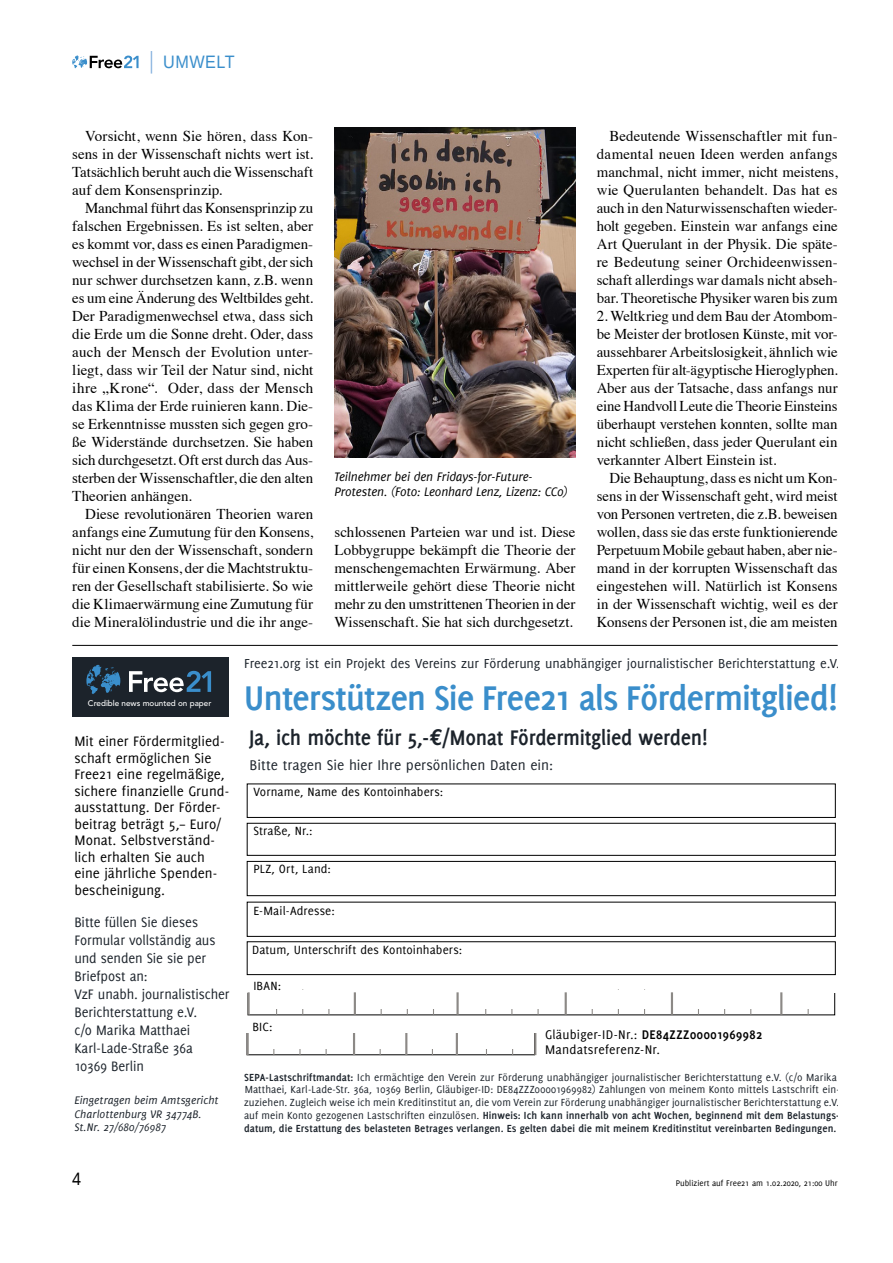
<style>
.page{position:relative;width:893px;height:1263px;background:#fff}
.page>*{position:absolute;margin:0;border:0;box-sizing:border-box;transform-origin:0 0}
.t1{font:700 37.5px "Delicious";letter-spacing:-.025em;color:#3a8ecb}
.t2{font:700 23.1px "Delicious";letter-spacing:-.015em;color:#1c232b;scale:.95 1}
.t3{font:18px "Liberation Sans";letter-spacing:.03em;color:#3a8ecb;scale:.9 1}
.t4{font:18px "Liberation Sans";color:#000;scale:.9 1}
.t5{font:15.45px "Delicious";color:#1c232b}
.t6{font:15px/18px "Times";letter-spacing:-.005em;color:#000;text-align:justify}
.t7{font:15px/16.5px "Delicious";letter-spacing:.005em;color:#000}
.t8{font:15px/18px "Delicious";letter-spacing:-.005em;color:#1c232b}
.t9{font:14.25px "Delicious";letter-spacing:-.005em;color:#1c232b}
.t10{font:13.65px/15.5px "Delicious";letter-spacing:.015em;color:#000}
.t11{font:italic 13.5px/15px "Delicious";letter-spacing:-.01em;color:#000}
.t12{font:13.05px "Delicious";letter-spacing:.01em;color:#000}
.t13{font:italic 12px/13.5px "Delicious";letter-spacing:.005em;color:#1c232b}
.t14{font:11.25px/12.8px "Delicious";letter-spacing:.005em;color:#1c232b}
.t15{font:9px "Delicious";color:#000}
.t16{font:500 8.1px "Avenir";color:#fff}
.s1{font-family:"Euro Mono"}
.s2{font-weight:700}
</style>
<div class="page">
<svg style="left:72px;top:55px;width:67px;height:13px"></svg>
<svg style="left:151px;top:51px;width:1px;height:23px"></svg>
<div style="left:72px;top:657px;width:156px;height:59px;background:#1c232b"></div>
<svg style="left:129px;top:671px;width:82px;height:21px"></svg>
<svg style="left:86px;top:665px;width:34px;height:29px"></svg>
<hr style="left:247px;top:1033px;width:2px;height:22px;background:#8c8986">
<hr style="left:299px;top:1033px;width:2px;height:22px;background:#8c8986">
<hr style="left:353px;top:1033px;width:2px;height:22px;background:#8c8986">
<hr style="left:405px;top:1033px;width:2px;height:22px;background:#8c8986">
<hr style="left:456px;top:1033px;width:2px;height:22px;background:#8c8986">
<hr style="left:534px;top:1033px;width:2px;height:22px;background:#8c8986">
<div style="left:259px;top:1030px;width:81px;height:19px;background:#fff"></div>
<hr style="left:247px;top:992px;width:3px;height:23px;background:#8c8986">
<hr style="left:354px;top:992px;width:2px;height:23px;background:#8c8986">
<hr style="left:456px;top:992px;width:3px;height:23px;background:#8c8986">
<hr style="left:537px;top:992px;width:2px;height:23px;background:#8c8986">
<div style="left:471px;top:990px;width:81px;height:19px;background:#fff"></div>
<hr style="left:565px;top:992px;width:2px;height:23px;background:#8c8986">
<hr style="left:671px;top:992px;width:2px;height:23px;background:#8c8986">
<hr style="left:780px;top:992px;width:2px;height:23px;background:#8c8986">
<div style="left:247px;top:861px;width:589px;height:35px;border:1px solid #000"></div>
<div style="left:247px;top:941px;width:589px;height:34px;border:1px solid #000"></div>
<div style="left:247px;top:823px;width:589px;height:33px;border:1px solid #000"></div>
<div style="left:247px;top:784px;width:589px;height:34px;border:1px solid #000"></div>
<div style="left:247px;top:902px;width:589px;height:35px;border:1px solid #000"></div>
<img style="left:334px;top:128px;width:241px;height:329px">
<hr style="left:72px;top:645px;width:766px;height:1px;background:#000">
<p class="t3" style="left:163px;top:52px;width:81px">UMWELT</p>
<p class="t6" style="left:72px;top:126px;width:242px;text-indent:13px">Vorsicht, wenn Sie hören, dass Kon&shy;sens in der Wissenschaft nichts wert ist.<br>Tatsächlich beruht auch die Wissenschaft auf dem Konsensprinzip.</p>
<p class="t6" style="left:72px;top:198px;width:242px;text-indent:13px">Manchmal führt das Konsensprinzip zu falschen Ergebnissen. Es ist selten, aber es kommt vor, dass es einen Paradigmen&shy;wechsel in der Wissenschaft gibt, der sich nur schwer durchsetzen kann, z.B. wenn es um eine Änderung des Weltbildes geht.<br>Der Paradigmenwechsel etwa, dass sich die Erde um die Sonne dreht. Oder, dass auch der Mensch der Evolution unter&shy;liegt, dass wir Teil der Natur sind, nicht ihre „Krone“. Oder, dass der Mensch das Klima der Erde ruinieren kann. Die&shy;se Erkenntnisse mussten sich gegen gro&shy;ße Widerstände durchsetzen. Sie haben sich durchgesetzt. Oft erst durch das Aus&shy;sterben der Wissenschaftler, die den alten Theorien anhängen.</p>
<p class="t6" style="left:72px;top:504px;width:242px;text-indent:13px">Diese revolutionären Theorien waren anfangs eine Zumutung für den Konsens, nicht nur den der Wissenschaft, sondern für einen Konsens, der die Machtstruktu&shy;ren der Gesellschaft stabilisierte. So wie die Klimaerwärmung eine Zumutung für die Mineralölindustrie und die ihr ange-</p>
<p class="t11" style="left:334px;top:469px;width:234px">Teilnehmer bei den Fridays-for-Future-<br>Protesten. (Foto: Leonhard Lenz, Lizenz: CC0)</p>
<p class="t6" style="left:334px;top:522px;width:242px">schlossenen Parteien war und ist. Diese Lobbygruppe bekämpft die Theorie der menschengemachten Erwärmung. Aber mittlerweile gehört diese Theorie nicht mehr zu den umstrittenen Theorien in der Wissenschaft. Sie hat sich durchgesetzt.</p>
<p class="t6" style="left:597px;top:126px;width:242px;text-indent:13px">Bedeutende Wissenschaftler mit fun&shy;damental neuen Ideen werden anfangs manchmal, nicht immer, nicht meistens, wie Querulanten behandelt. Das hat es auch in den Naturwissenschaften wieder&shy;holt gegeben. Einstein war anfangs eine Art Querulant in der Physik. Die späte&shy;re Bedeutung seiner Orchideenwissen&shy;schaft allerdings war damals nicht abseh&shy;bar. Theoretische Physiker waren bis zum</p>
<p class="t6" style="left:597px;top:306px;width:242px">2. Weltkrieg und dem Bau der Atombom&shy;be Meister der brotlosen Künste, mit vor&shy;aussehbarer Arbeitslosigkeit, ähnlich wie Experten für alt-ägyptische Hieroglyphen.<br>Aber aus der Tatsache, dass anfangs nur eine Handvoll Leute die Theorie Einsteins überhaupt verstehen konnten, sollte man nicht schließen, dass jeder Querulant ein verkannter Albert Einstein ist.</p>
<p class="t6" style="left:597px;top:468px;width:242px;text-indent:13px">Die Behauptung, dass es nicht um Kon&shy;sens in der Wissenschaft geht, wird meist von Personen vertreten, die z.B. beweisen wollen, dass sie das erste funktionierende Perpetuum Mobile gebaut haben, aber nie&shy;mand in der korrupten Wissenschaft das eingestehen will. Natürlich ist Konsens in der Wissenschaft wichtig, weil es der Konsens der Personen ist, die am meisten</p>
<p class="t16" style="left:88px;top:698px;width:125px">Credible news mounted on paper</p>
<p class="t7" style="left:74px;top:733px;width:156px">Mit einer Fördermitglied&shy;schaft ermöglichen Sie<br>Free21 eine regelmäßige, sichere finanzielle Grund&shy;ausstattung. Der Förder&shy;beitrag beträgt 5,– Euro/<br>Monat. Selbstverständ&shy;lich erhalten Sie auch eine jährliche Spenden&shy;bescheinigung.</p>
<p class="t8" style="left:74px;top:913px;width:157px">Bitte füllen Sie dieses<br>Formular vollständig aus und senden Sie sie per<br>Briefpost an:<br>VzF unabh. journalistischer<br>Berichterstattung e.V.<br>c/o Marika Matthaei<br>Karl-Lade-Straße 36a<br>10369 Berlin</p>
<p class="t13" style="left:74px;top:1093px;width:146px">Eingetragen beim Amtsgericht<br>Charlottenburg VR 34774B.<br>St.Nr. 27/680/76987</p>
<p class="t9" style="left:244px;top:655px;width:597px">Free21.org ist ein Projekt des Vereins zur Förderung unabhängiger journalistischer Berichterstattung e.V.</p>
<h1 class="t1" style="left:244px;top:676px;width:595px">Unterstützen Sie Free21 als Fördermitglied!</h1>
<h2 class="t2" style="left:249px;top:725px;width:484px">Ja, ich möchte für 5,-<span class="s1">€</span>/Monat Fördermitglied werden!</h2>
<p class="t5" style="left:250px;top:756px;width:305px">Bitte tragen Sie hier Ihre persönlichen Daten ein:</p>
<p class="t12" style="left:253px;top:784px;width:191px">Vorname, Name des Kontoinhabers:</p>
<p class="t12" style="left:253px;top:823px;width:61px">Straße, Nr.:</p>
<p class="t12" style="left:253px;top:861px;width:79px">PLZ, Ort, Land:</p>
<p class="t12" style="left:253px;top:903px;width:83px">E-Mail-Adresse:</p>
<p class="t12" style="left:252px;top:942px;width:211px">Datum, Unterschrift des Kontoinhabers:</p>
<p class="t12" style="left:253px;top:979px;width:29px">IBAN:</p>
<p class="t12" style="left:252px;top:1019px;width:22px">BIC:</p>
<p class="t10" style="left:545px;top:1026px;width:219px">Gläubiger-ID-Nr.: <span class="s2">DE84ZZZ00001969982<br></span>Mandatsreferenz-Nr.</p>
<p class="t14" style="left:244px;top:1070px;width:597px"><span class="s2">SEPA-Lastschriftmandat:</span> Ich ermächtige den Verein zur Förderung unabhängiger journalistischer Berichterstattung e.V. (c/o Marika Matthaei, Karl-Lade-Str. 36a, 10369 Berlin, Gläubiger-ID: DE84ZZZ00001969982) Zahlungen von meinem Konto mittels Lastschrift ein&shy;zuziehen. Zugleich weise ich mein Kreditinstitut an, die vom Verein zur Förderung unabhängiger journalistischer Berichterstattung e.V. auf mein Konto gezogenen Lastschriften einzulösen. <span class="s2">Hinweis: Ich kann innerhalb von acht Wochen, beginnend mit dem Belastungs&shy;datum, die Erstattung des belasteten Betrages verlangen. Es gelten dabei die mit meinem Kreditinstitut vereinbarten Bedingungen.</span></p>
<p class="t4" style="left:72px;top:1169px;width:12px">4</p>
<p class="t15" style="left:676px;top:1178px;width:163px">Publiziert auf Free21 am 1.02.2020, 21:00 Uhr</p>
</div>
